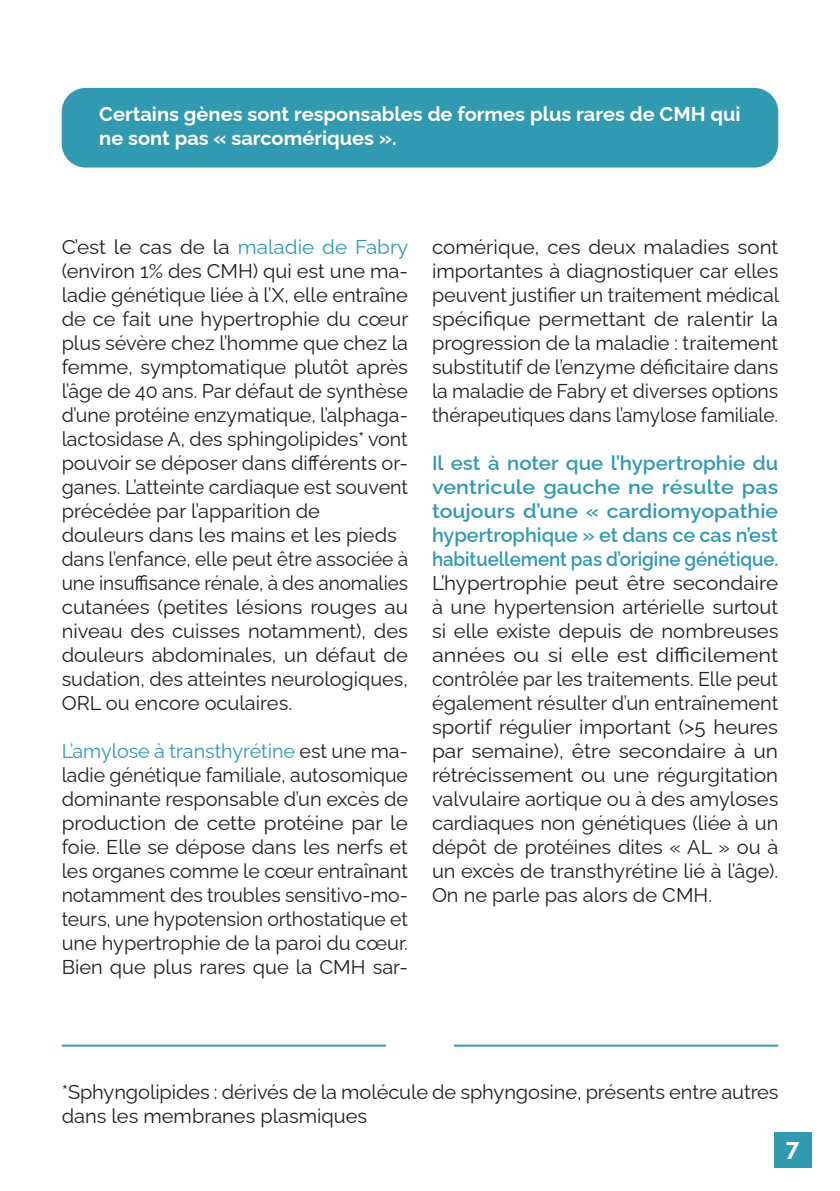
<style>
.page{position:relative;width:840px;height:1191px;background:#fff}
.page>*{position:absolute;margin:0;border:0;box-sizing:border-box;transform-origin:0 0}
.t1{font:700 24px "Raleway";color:#fff}
.t2{font:20px/24px "Raleway";color:#231f20;text-align:justify}
.t3{font:20px/24px "Raleway";color:#231f20;text-align:justify;scale:.96 1}
.t4{font:700 20px/24px "Raleway";color:#fff}
.s1{color:#3199b0}
.s2{font-weight:600;color:#3199b0}
</style>
<div class="page">
<div style="left:773px;top:1132px;width:38px;height:36px;background:#3199b0"></div>
<div style="left:62px;top:88px;width:715px;height:79px;background:#3199b0;border-radius:24px"></div>
<hr style="left:62px;top:1044px;width:324px;height:2px;background:#3199b0">
<hr style="left:454px;top:1044px;width:323px;height:2px;background:#3199b0">
<p class="t4" style="left:99px;top:100px;width:642px">Certains gènes sont responsables de formes plus rares de CMH qui ne sont pas « sarcomériques ».</p>
<p class="t2" style="left:62px;top:232px;width:348px">C’est le cas de la <span class="s1">maladie de Fabry </span>(environ 1% des CMH) qui est une ma&shy;ladie génétique liée à l’X, elle entraîne de ce fait une hypertrophie du cœur plus sévère chez l’homme que chez la femme, symptomatique plutôt après l’âge de 40 ans. Par défaut de synthèse d’une protéine enzymatique, l’alphaga&shy;lactosidase A, des sphingolipides* vont pouvoir se déposer dans différents or&shy;ganes. L’atteinte cardiaque est souvent précédée par l’apparition de</p>
<p class="t2" style="left:62px;top:520px;width:336px">douleurs dans les mains et les pieds</p>
<p class="t3" style="left:62px;top:544px;width:362px">dans l’enfance, elle peut être associée à une insuffisance rénale, à des anomalies cutanées (petites lésions rouges au niveau des cuisses notamment), des douleurs abdominales, un défaut de sudation, des atteintes neurologiques, ORL ou encore oculaires.</p>
<p class="t2" style="left:62px;top:736px;width:348px"><span class="s1">L’amylose à transthyrétine</span> est une ma&shy;ladie génétique familiale, autosomique dominante responsable d’un excès de production de cette protéine par le foie. Elle se dépose dans les nerfs et les organes comme le cœur entraînant notamment des troubles sensitivo-mo&shy;teurs, une hypotension orthostatique et une hypertrophie de la paroi du cœur.</p>
<p class="t2" style="left:62px;top:952px;width:347px">Bien que plus rares que la CMH sar-</p>
<p class="t2" style="left:432px;top:232px;width:348px">comérique, ces deux maladies sont importantes à diagnostiquer car elles peuvent justifier un traitement médical spécifique permettant de ralentir la progression de la maladie : traitement substitutif de l’enzyme déficitaire dans la maladie de Fabry et diverses options thérapeutiques dans l’amylose familiale.</p>
<p class="t2" style="left:432px;top:448px;width:348px"><span class="s2">Il est à noter que l’hypertrophie du ventricule gauche ne résulte pas toujours d’une « cardiomyopathie hypertrophique » et dans ce cas n’est habituellement pas d’origine génétique.<br></span>L’hypertrophie peut être secondaire à une hypertension artérielle surtout si elle existe depuis de nombreuses années ou si elle est difficilement contrôlée par les traitements. Elle peut également résulter d’un entraînement sportif régulier important (&gt;5 heures par semaine), être secondaire à un rétrécissement ou une régurgitation valvulaire aortique ou à des amyloses cardiaques non génétiques (liée à un dépôt de protéines dites « AL » ou à un excès de transthyrétine lié à l’âge).<br>On ne parle pas alors de CMH.</p>
<p class="t2" style="left:62px;top:1078px;width:718px">*Sphyngolipides : dérivés de la molécule de sphyngosine, présents entre autres dans les membranes plasmiques</p>
<p class="t1" style="left:785px;top:1132px;width:15px">7</p>
</div>
